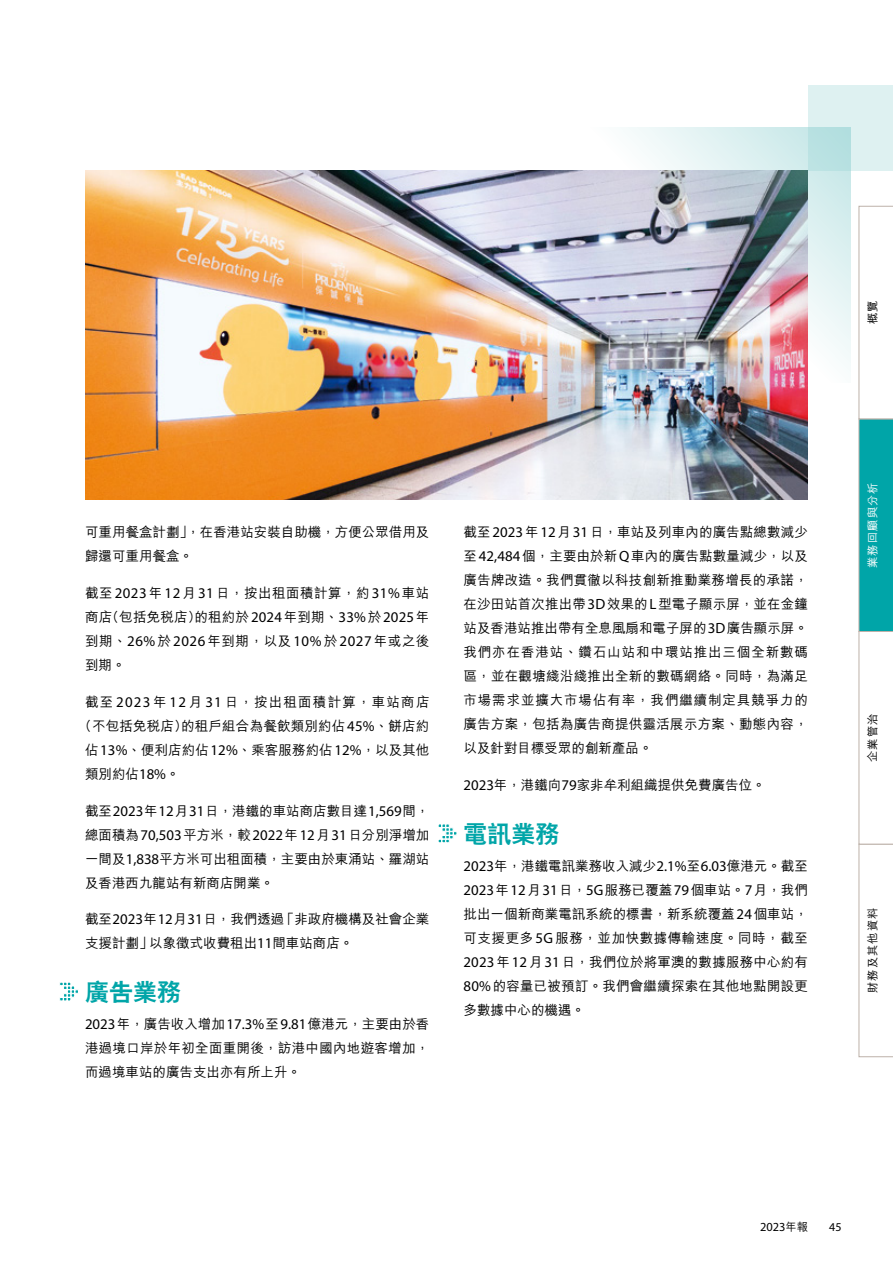
<style>
.page{position:relative;width:893px;height:1263px;background:#fff}
.page>*{position:absolute;margin:0;border:0;box-sizing:border-box;transform-origin:0 0}
.t1{font:800 24px "C Hei 2 HK";color:#00a5a8}
.t2{font:500 13.5px/24px "M Hei HK";color:#000;text-align:justify}
.t3{font:500 13.5px "M Hei HK";letter-spacing:.09em;color:#000}
.t4{font:12.3px "Myriad Pro";color:#000}
.t5{font:12px "Myriad Pro";color:#000}
.t6{font:500 11.25px "M Hei HK";letter-spacing:.1em;color:#000}
.t7{font:500 11.25px "M Hei HK";letter-spacing:.1em;color:#fff}
.s1{font-family:"Myriad Pro";font-weight:400;font-size:14.85px}
.s2{font-family:"M Hei HK";font-weight:500;font-size:11.25px}
</style>
<div class="page">
<img style="left:85px;top:170px;width:723px;height:330px">
<div style="left:808px;top:85px;width:85px;height:85px;background:#def1f1"></div>
<img style="left:340px;top:128px;width:510px;height:255px">
<svg style="left:438px;top:824px;width:19px;height:19px"></svg>
<svg style="left:60px;top:982px;width:18px;height:19px"></svg>
<svg style="left:859px;top:206px;width:34px;height:851px"></svg>
<p class="t6" style="left:865px;top:324px;width:25px;rotate:-90deg">概覽</p>
<p class="t2" style="left:85px;top:519px;width:346px">可重用餐盒計劃」，在香港站安裝自助機，方便公眾借用及歸還可重用餐盒。</p>
<p class="t2" style="left:85px;top:580px;width:346px">截至<span class="s1">2023</span>年<span class="s1">12</span>月<span class="s1">31</span>日，按出租面積計算，約<span class="s1">31%</span>車站商店（包括免稅店）的租約於<span class="s1">2024</span>年到期、<span class="s1">33%</span>於<span class="s1">2025</span>年到期、<span class="s1">26%</span>於<span class="s1">2026</span>年到期，以及<span class="s1">10%</span>於<span class="s1">2027</span>年或之後到期。</p>
<p class="t3" style="left:85px;top:692px;width:346px">截至 <span class="s1">2023</span> 年 <span class="s1">12</span> 月 <span class="s1">31</span> 日，按出租面積計算，車站商店</p>
<p class="t2" style="left:78px;top:713px;width:353px">（不包括免稅店）的租戶組合為餐飲類別約佔<span class="s1">45%</span>、餅店約</p>
<p class="t2" style="left:85px;top:737px;width:346px">佔<span class="s1">13%</span>、便利店約佔<span class="s1">12%</span>、乘客服務約佔<span class="s1">12%</span>，以及其他</p>
<p class="t2" style="left:85px;top:761px;width:96px">類別約佔<span class="s1">18%</span>。</p>
<p class="t2" style="left:85px;top:797px;width:346px">截至<span class="s1">2023</span>年<span class="s1">12</span>月<span class="s1">31</span>日，港鐵的車站商店數目達<span class="s1">1,569</span>間，總面積為<span class="s1">70,503</span>平方米，較<span class="s1">2022</span>年<span class="s1">12</span>月<span class="s1">31</span>日分別淨增加一間及<span class="s1">1,838</span>平方米可出租面積，主要由於東涌站、羅湖站及香港西九龍站有新商店開業。</p>
<p class="t2" style="left:85px;top:906px;width:346px">截至<span class="s1">2023</span>年<span class="s1">12</span>月<span class="s1">31</span>日，我們透過「非政府機構及社會企業支援計劃」以象徵式收費租出<span class="s1">11</span>間車站商店。</p>
<h1 class="t1" style="left:85px;top:976px;width:97px">廣告業務</h1>
<p class="t2" style="left:85px;top:1011px;width:346px"><span class="s1">2023</span>年，廣告收入增加<span class="s1">17.3%</span>至<span class="s1">9.81</span>億港元，主要由於香港過境口岸於年初全面重開後，訪港中國內地遊客增加，而過境車站的廣告支出亦有所上升。</p>
<p class="t2" style="left:463px;top:519px;width:346px">截至<span class="s1">2023</span>年<span class="s1">12</span>月<span class="s1">31</span>日，車站及列車內的廣告點總數減少至<span class="s1">42,484</span>個，主要由於新<span class="s1">Q</span>車內的廣告點數量減少，以及廣告牌改造。我們貫徹以科技創新推動業務增長的承諾，在沙田站首次推出帶<span class="s1">3D</span>效果的<span class="s1">L</span>型電子顯示屏，並在金鐘站及香港站推出帶有全息風扇和電子屏的<span class="s1">3D</span>廣告顯示屏。我們亦在香港站、鑽石山站和中環站推出三個全新數碼區，並在觀塘綫沿綫推出全新的數碼網絡。同時，為滿足市場需求並擴大市場佔有率，我們繼續制定具競爭力的廣告方案，包括為廣告商提供靈活展示方案、動態內容，以及針對目標受眾的創新產品。</p>
<p class="t2" style="left:463px;top:772px;width:304px"><span class="s1">2023</span>年，港鐵向<span class="s1">79</span>家非牟利組織提供免費廣告位。</p>
<h1 class="t1" style="left:463px;top:818px;width:97px">電訊業務</h1>
<p class="t2" style="left:463px;top:853px;width:346px"><span class="s1">2023</span>年，港鐵電訊業務收入減少<span class="s1">2.1%</span>至<span class="s1">6.03</span>億港元。截至<span class="s1">2023</span>年<span class="s1">12</span>月<span class="s1">31</span>日，<span class="s1">5G</span>服務已覆蓋<span class="s1">79</span>個車站。<span class="s1">7</span>月，我們批出一個新商業電訊系統的標書，新系統覆蓋<span class="s1">24</span>個車站，可支援更多 <span class="s1">5G</span>服務，並加快數據傳輸速度。同時，截至<span class="s1">2023</span>年<span class="s1">12</span>月<span class="s1">31</span>日，我們位於將軍澳的數據服務中心約有<span class="s1">80%</span>的容量已被預訂。我們會繼續探索在其他地點開設更多數據中心的機遇。</p>
<p class="t7" style="left:865px;top:568px;width:87px;rotate:-90deg">業務回顧與分析</p>
<p class="t6" style="left:865px;top:762px;width:50px;rotate:-90deg">企業管治</p>
<p class="t6" style="left:865px;top:993px;width:87px;rotate:-90deg">財務及其他資料</p>
<p class="t4" style="left:760px;top:1219px;width:49px">2023<span class="s2">年報</span></p>
<p class="t5" style="left:829px;top:1220px;width:14px">45</p>
</div>
